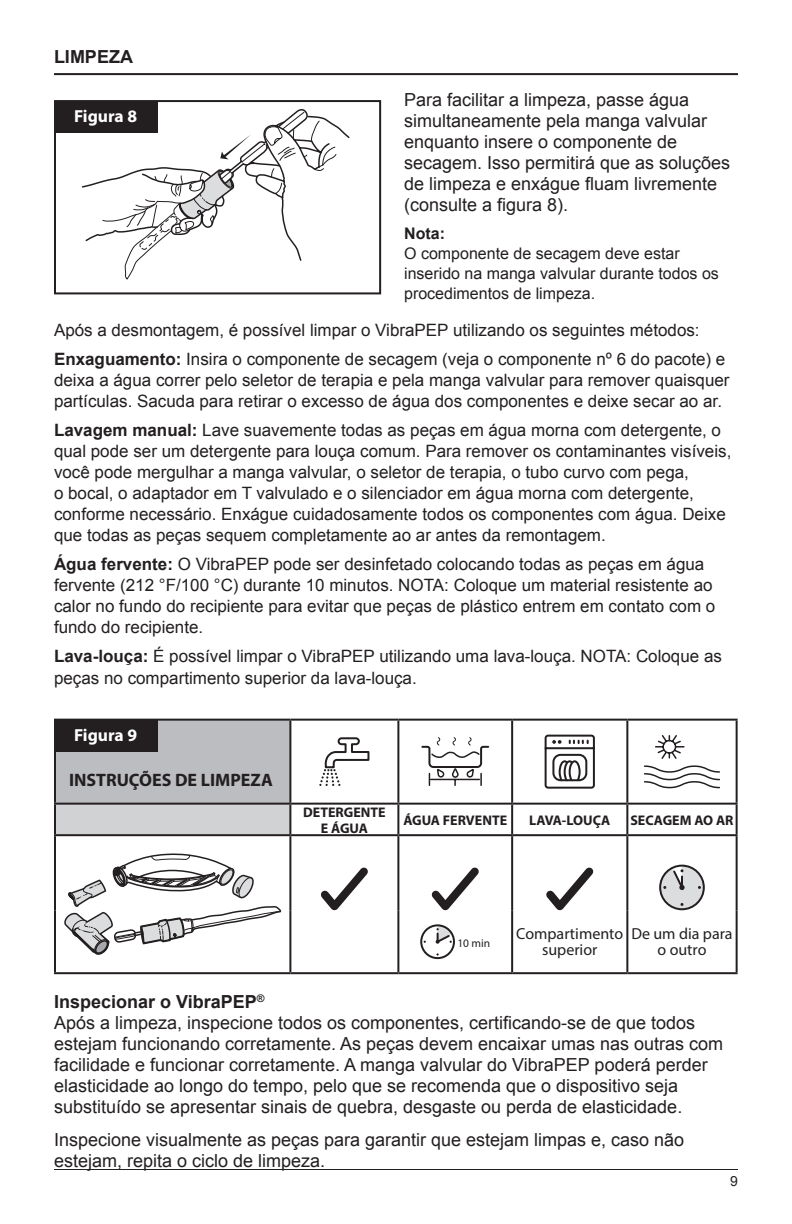
<style>
.page{position:relative;width:792px;height:1224px;background:#fff}
.page>*{position:absolute;margin:0;border:0;box-sizing:border-box;transform-origin:0 0}
.en_body{font:18px/21px "Arial";color:#231f20}
.en_subheads{font:700 18px "Arial";color:#231f20}
.en_Cleaning_Instruct{font:700 18px "Myriad Pro";color:#231f20}
.en_Figure_1-2-3{font:700 17.6px "Myriad Pro";color:#fff}
.en_body-2{font:17px/21px "Arial";color:#231f20}
.en_Note_text{font:16px/20px "Arial";color:#231f20}
.en_Cleaning_Instruct-2{font:16px/16px "Myriad Pro";color:#231f20;text-align:center}
.en_Note_text-2{font:700 16px "Arial";color:#231f20}
.en_Cleaning_Instruct-3{font:700 14px/16px "Myriad Pro";color:#231f20;text-align:center}
.t1{font:14px "Arial";color:#231f20}
.en_Cleaning_Instruct-4{font:11.6px "Myriad Pro";color:#231f20}
.s1{font-weight:700}
</style>
<div class="page">
<hr style="left:54px;top:1169px;width:684px;height:1px;background:#231f20">
<div style="left:54px;top:100px;width:327px;height:194px;border:2px solid #231f20"></div>
<svg style="left:81px;top:100px;width:270px;height:195px"></svg>
<div style="left:55px;top:720px;width:235px;height:84px;background:#bcbdc0"></div>
<div style="left:55px;top:804px;width:235px;height:31px;background:#d1d2d4"></div>
<hr style="left:54px;top:719px;width:236px;height:2px;background:#231f20">
<hr style="left:54px;top:721px;width:2px;height:82px;background:#231f20">
<hr style="left:290px;top:719px;width:108px;height:2px;background:#231f20">
<hr style="left:289px;top:721px;width:2px;height:82px;background:#231f20">
<hr style="left:398px;top:719px;width:114px;height:2px;background:#231f20">
<hr style="left:397px;top:721px;width:2px;height:82px;background:#231f20">
<hr style="left:512px;top:719px;width:115px;height:2px;background:#231f20">
<hr style="left:511px;top:721px;width:2px;height:82px;background:#231f20">
<hr style="left:627px;top:719px;width:111px;height:2px;background:#231f20">
<hr style="left:626px;top:721px;width:2px;height:82px;background:#231f20">
<hr style="left:736px;top:721px;width:2px;height:82px;background:#231f20">
<hr style="left:54px;top:803px;width:236px;height:2px;background:#231f20">
<hr style="left:54px;top:805px;width:2px;height:29px;background:#231f20">
<hr style="left:290px;top:803px;width:108px;height:2px;background:#231f20">
<hr style="left:289px;top:805px;width:2px;height:29px;background:#231f20">
<hr style="left:398px;top:803px;width:114px;height:2px;background:#231f20">
<hr style="left:397px;top:805px;width:2px;height:29px;background:#231f20">
<hr style="left:512px;top:803px;width:115px;height:2px;background:#231f20">
<hr style="left:511px;top:805px;width:2px;height:29px;background:#231f20">
<hr style="left:627px;top:803px;width:111px;height:2px;background:#231f20">
<hr style="left:626px;top:805px;width:2px;height:29px;background:#231f20">
<hr style="left:736px;top:805px;width:2px;height:29px;background:#231f20">
<hr style="left:54px;top:834px;width:236px;height:2px;background:#231f20">
<hr style="left:54px;top:836px;width:2px;height:74px;background:#231f20">
<hr style="left:290px;top:834px;width:108px;height:2px;background:#231f20">
<hr style="left:289px;top:836px;width:2px;height:74px;background:#231f20">
<hr style="left:398px;top:834px;width:114px;height:2px;background:#231f20">
<hr style="left:397px;top:836px;width:2px;height:74px;background:#231f20">
<hr style="left:512px;top:834px;width:115px;height:2px;background:#231f20">
<hr style="left:511px;top:836px;width:2px;height:74px;background:#231f20">
<hr style="left:627px;top:834px;width:111px;height:2px;background:#231f20">
<hr style="left:626px;top:836px;width:2px;height:74px;background:#231f20">
<hr style="left:736px;top:836px;width:2px;height:74px;background:#231f20">
<hr style="left:54px;top:910px;width:2px;height:62px;background:#231f20">
<hr style="left:289px;top:910px;width:2px;height:62px;background:#231f20">
<hr style="left:397px;top:910px;width:2px;height:62px;background:#231f20">
<hr style="left:511px;top:910px;width:2px;height:62px;background:#231f20">
<hr style="left:626px;top:910px;width:2px;height:62px;background:#231f20">
<hr style="left:736px;top:910px;width:2px;height:62px;background:#231f20">
<hr style="left:54px;top:972px;width:236px;height:2px;background:#231f20">
<hr style="left:290px;top:972px;width:108px;height:2px;background:#231f20">
<hr style="left:398px;top:972px;width:114px;height:2px;background:#231f20">
<hr style="left:512px;top:972px;width:115px;height:2px;background:#231f20">
<hr style="left:627px;top:972px;width:111px;height:2px;background:#231f20">
<svg style="left:319px;top:737px;width:51px;height:49px"></svg>
<svg style="left:421px;top:737px;width:69px;height:49px"></svg>
<svg style="left:544px;top:734px;width:51px;height:55px"></svg>
<div style="left:552px;top:754px;width:35px;height:27px;border:2px solid #231f20;border-radius:7px"></div>
<svg style="left:644px;top:735px;width:76px;height:54px"></svg>
<svg style="left:64px;top:853px;width:218px;height:102px"></svg>
<svg style="left:320px;top:867px;width:48px;height:44px"></svg>
<svg style="left:431px;top:867px;width:48px;height:44px"></svg>
<svg style="left:546px;top:867px;width:48px;height:44px"></svg>
<svg style="left:660px;top:866px;width:44px;height:43px"></svg>
<div style="left:420px;top:924px;width:35px;height:35px;border:2px solid #231f20;border-radius:50%"></div>
<svg style="left:436px;top:925px;width:16px;height:19px"></svg>
<hr style="left:54px;top:73px;width:684px;height:2px;background:#231f20">
<div style="left:54px;top:101px;width:104px;height:32px;background:#231f20"></div>
<div style="left:54px;top:720px;width:104px;height:32px;background:#231f20"></div>
<p class="en_subheads" style="left:54px;top:45px;width:81px">LIMPEZA</p>
<p class="en_body" style="left:404px;top:89px;width:328px">Para facilitar a limpeza, passe água simultaneamente pela manga valvular enquanto insere o componente de secagem. Isso permitirá que as soluções de limpeza e enxágue fluam livremente (consulte a figura 8).</p>
<p class="en_Note_text-2" style="left:404px;top:222px;width:42px">Nota:</p>
<p class="en_Note_text" style="left:404px;top:243px;width:316px">O componente de secagem deve estar inserido na manga valvular durante todos os procedimentos de limpeza.</p>
<p class="en_body-2" style="left:54px;top:319px;width:647px">Após a desmontagem, é possível limpar o VibraPEP utilizando os seguintes métodos:</p>
<p class="en_body-2" style="left:54px;top:348px;width:677px"><span class="s1">Enxaguamento:</span> Insira o componente de secagem (veja o componente nº 6 do pacote) e deixa a água correr pelo seletor de terapia e pela manga valvular para remover quaisquer partículas. Sacuda para retirar o excesso de água dos componentes e deixe secar ao ar.</p>
<p class="en_body-2" style="left:54px;top:419px;width:679px"><span class="s1">Lavagem manual:</span> Lave suavemente todas as peças em água morna com detergente, o qual pode ser um detergente para louça comum. Para remover os contaminantes visíveis, você pode mergulhar a manga valvular, o seletor de terapia, o tubo curvo com pega,<br>o bocal, o adaptador em T valvulado e o silenciador em água morna com detergente, conforme necessário. Enxágue cuidadosamente todos os componentes com água. Deixe que todas as peças sequem completamente ao ar antes da remontagem.</p>
<p class="en_body-2" style="left:54px;top:553px;width:663px"><span class="s1">Água fervente:</span> O VibraPEP pode ser desinfetado colocando todas as peças em água fervente (212 °F/100 °C) durante 10 minutos. NOTA: Coloque um material resistente ao calor no fundo do recipiente para evitar que peças de plástico entrem em contato com o fundo do recipiente.</p>
<p class="en_body-2" style="left:54px;top:646px;width:670px;line-height:21.6px"><span class="s1">Lava-louça:</span> É possível limpar o VibraPEP utilizando uma lava-louça. NOTA: Coloque as peças no compartimento superior da lava-louça.</p>
<p class="en_Figure_1-2-3" style="left:74px;top:105px;width:65px">Figura 8</p>
<p class="en_Figure_1-2-3" style="left:74px;top:724px;width:65px">Figura 9</p>
<p class="en_Cleaning_Instruct" style="left:69px;top:768px;width:205px">INSTRUÇÕES DE LIMPEZA</p>
<p class="en_Cleaning_Instruct-3" style="left:303px;top:803px;width:84px">DETERGENTE<br>E ÁGUA</p>
<p class="en_Cleaning_Instruct-3" style="left:403px;top:811px;width:105px">ÁGUA FERVENTE</p>
<p class="en_Cleaning_Instruct-3" style="left:529px;top:811px;width:83px">LAVA-LOUÇA</p>
<p class="en_Cleaning_Instruct-3" style="left:630px;top:811px;width:105px">SECAGEM AO AR</p>
<p class="en_Cleaning_Instruct-4" style="left:457px;top:936px;width:34px">10 min</p>
<p class="en_Cleaning_Instruct-2" style="left:516px;top:926px;width:108px">Compartimento superior</p>
<p class="en_Cleaning_Instruct-2" style="left:631px;top:926px;width:103px">De um dia para o outro</p>
<p class="en_subheads" style="left:54px;top:989px;width:212px">Inspecionar o VibraPEP<sup>®</sup></p>
<p class="en_body" style="left:54px;top:1012px;width:671px">Após a limpeza, inspecione todos os componentes, certificando-se de que todos estejam funcionando corretamente. As peças devem encaixar umas nas outras com facilidade e funcionar corretamente. A manga valvular do VibraPEP poderá perder elasticidade ao longo do tempo, pelo que se recomenda que o dispositivo seja substituído se apresentar sinais de quebra, desgaste ou perda de elasticidade.</p>
<p class="en_body" style="left:54px;top:1129px;width:632px">Inspecione visualmente as peças para garantir que estejam limpas e, caso não estejam, repita o ciclo de limpeza.</p>
<p class="t1" style="left:730px;top:1172px;width:9px">9</p>
</div>
